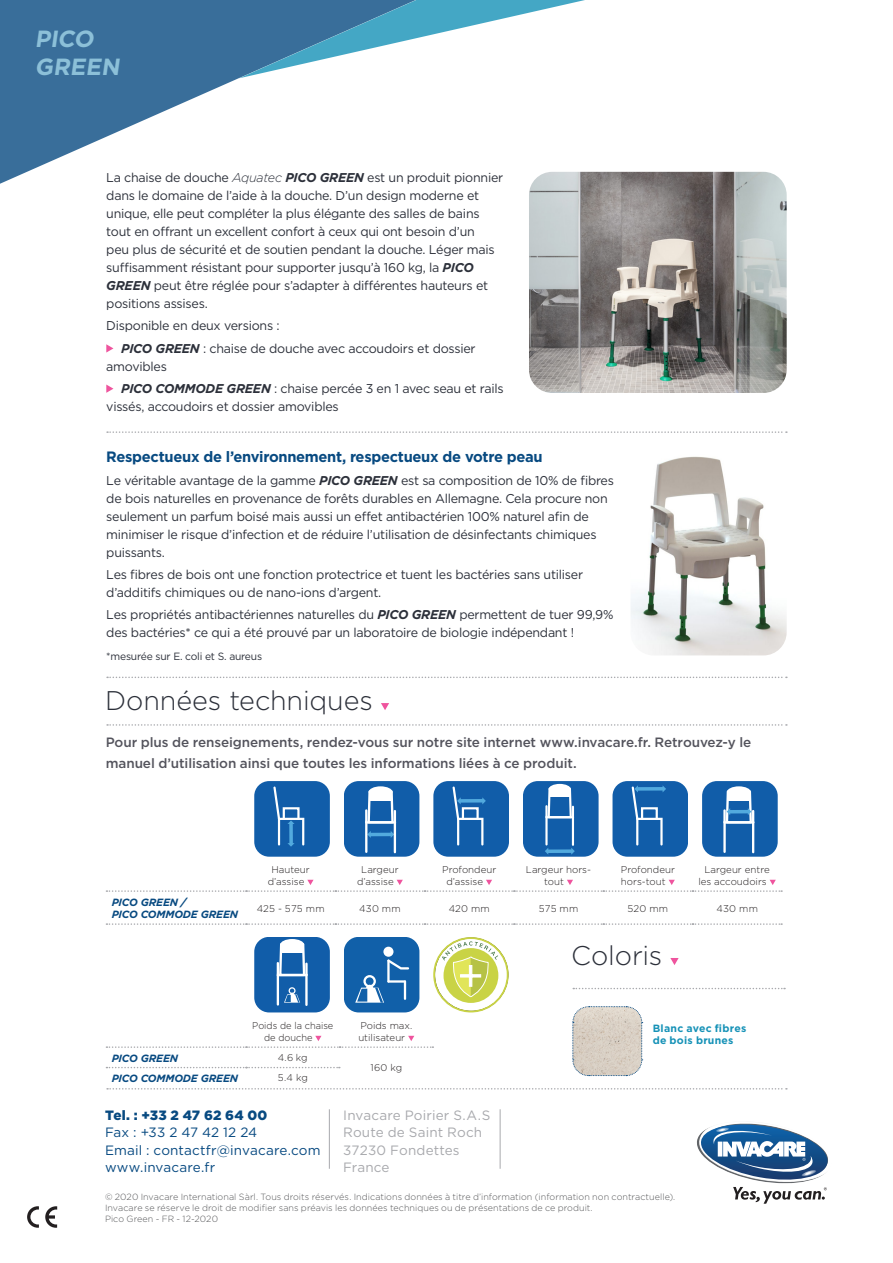
<style>
.page{position:relative;width:893px;height:1263px;background:#fff}
.page>*{position:absolute;margin:0;border:0;box-sizing:border-box;transform-origin:0 0}
.Einf__Abs{font:300 27px "Gotham";letter-spacing:-.005em;color:#2c303a}
.t1{font:700 23.4px/28px "Gotham";color:#8cc0d8}
.fließtext{font:700 15px "Gotham";letter-spacing:-.02em;color:#084a81}
.t2{font:500 13.5px/21px "Gotham";letter-spacing:-.01em;color:#54545d}
.t3{font:13.5px/17.2px "Gotham";letter-spacing:.01em;color:#a8a9ad}
.t4{font:13.5px "Gotham";letter-spacing:.01em;color:#084a81}
.t5{font:900 13.5px "Gotham";letter-spacing:.015em;color:#084a81}
.t6{font:13.5px "Gotham";letter-spacing:-.01em;color:#084a81}
.fließtext-2{font:12.75px/18px "Gotham";letter-spacing:-.02em;color:#2c303a}
.fließtext-3{font:italic 700 10.5px/12.6px "Gotham";letter-spacing:-.015em;color:#084a81}
.Einf__Abs-2{font:700 10.5px/12.6px "Gotham";letter-spacing:.025em;color:#1692b7}
.fließtext-4{font:10.5px "Gotham";letter-spacing:-.02em;color:#2c303a}
.Icon_Descriptions{font:300 9.75px/11.7px "Gotham";color:#231f20}
.Item_Details{font:300 9.75px "Gotham";letter-spacing:.025em;color:#231f20}
.Icon_Descriptions-2{font:300 9.75px/11.7px "Gotham";color:#231f20;scale:.95 1}
.t7{font:300 9px/10.8px "Gotham";letter-spacing:.005em;color:#57585a}
.s1{font-weight:300;font-style:italic}
.s2{font-weight:700;font-style:italic}
</style>
<div class="page">
<svg style="left:45px;top:1206px;width:12px;height:22px"></svg>
<svg style="left:27px;top:1206px;width:12px;height:22px"></svg>
<svg style="left:433px;top:937px;width:76px;height:75px"></svg>
<svg style="left:702px;top:781px;width:76px;height:76px;background:#3878b7"></svg>
<svg style="left:254px;top:781px;width:76px;height:76px;background:#2068af"></svg>
<div style="left:278px;top:818px;width:26px;height:27px;border:2px solid #fff"></div>
<div style="left:283px;top:807px;width:17px;height:12px;border:2px solid #fff"></div>
<svg style="left:344px;top:781px;width:75px;height:76px;background:#3777b7"></svg>
<svg style="left:433px;top:781px;width:76px;height:76px;background:#2168af"></svg>
<div style="left:457px;top:818px;width:26px;height:27px;border:2px solid #fff"></div>
<div style="left:462px;top:807px;width:17px;height:12px;border:2px solid #fff"></div>
<svg style="left:523px;top:781px;width:76px;height:76px;background:#3475b6"></svg>
<svg style="left:612px;top:781px;width:76px;height:76px;background:#2068af"></svg>
<div style="left:636px;top:818px;width:27px;height:27px;border:2px solid #fff"></div>
<div style="left:641px;top:807px;width:17px;height:12px;border:2px solid #fff"></div>
<svg style="left:344px;top:937px;width:75px;height:75px;background:#2e73b3"></svg>
<svg style="left:254px;top:937px;width:76px;height:75px;background:#3978b7"></svg>
<svg style="left:0;top:78px;width:721px;height:106px"></svg>
<svg style="left:0;top:0;width:585px;height:78px;fill:#396e9a"></svg>
<svg style="left:106px;top:923px;width:676px;height:2px"></svg>
<svg style="left:106px;top:880px;width:676px;height:12px"></svg>
<svg style="left:106px;top:1067px;width:234px;height:1px"></svg>
<svg style="left:106px;top:1036px;width:327px;height:12px"></svg>
<svg style="left:573px;top:988px;width:212px;height:1px"></svg>
<svg style="left:670px;top:958px;width:9px;height:7px"></svg>
<svg style="left:572px;top:1006px;width:71px;height:70px;background:#d6cfc6"></svg>
<hr style="left:329px;top:1109px;width:1px;height:60px;background:#a8a9ad">
<hr style="left:500px;top:1109px;width:1px;height:60px;background:#a8a9ad">
<svg style="left:697px;top:1123px;width:131px;height:81px"></svg>
<img style="left:631px;top:456px;width:156px;height:199px">
<svg style="left:106px;top:344px;width:7px;height:9px"></svg>
<svg style="left:106px;top:385px;width:7px;height:8px"></svg>
<svg style="left:107px;top:431px;width:680px;height:2px"></svg>
<img style="left:529px;top:172px;width:258px;height:221px">
<svg style="left:107px;top:677px;width:680px;height:1px"></svg>
<svg style="left:107px;top:724px;width:680px;height:2px"></svg>
<svg style="left:381px;top:703px;width:8px;height:7px"></svg>
<svg style="left:107px;top:1088px;width:680px;height:1px"></svg>
<p class="t1" style="left:35px;top:25px;width:90px">PICO<br>GREEN</p>
<p class="fließtext-2" style="left:106px;top:168px;width:398px">La chaise de douche <span class="s1">Aquatec</span> <span class="s2">PICO GREEN</span> est un produit pionnier dans le domaine de l’aide à la douche. D’un design moderne et unique, elle peut compléter la plus élégante des salles de bains tout en offrant un excellent confort à ceux qui ont besoin d’un<br>peu plus de sécurité et de soutien pendant la douche. Léger mais suffisamment résistant pour supporter jusqu’à 160 kg, la <span class="s2">PICO GREEN</span> peut être réglée pour s’adapter à différentes hauteurs et positions assises.</p>
<p class="fließtext-2" style="left:106px;top:316px;width:175px">Disponible en deux versions :</p>
<p class="fließtext-2" style="left:106px;top:339px;width:371px;text-indent:15px"><span class="s2">PICO GREEN</span> : chaise de douche avec accoudoirs et dossier amovibles</p>
<p class="fließtext-2" style="left:106px;top:379px;width:399px;text-indent:15px"><span class="s2">PICO COMMODE GREEN</span> : chaise percée 3 en 1 avec seau et rails vissés, accoudoirs et dossier amovibles</p>
<p class="fließtext" style="left:106px;top:447px;width:438px">Respectueux de l’environnement, respectueux de votre peau</p>
<p class="fließtext-2" style="left:106px;top:471px;width:509px">Le véritable avantage de la gamme <span class="s2">PICO GREEN</span> est sa composition de 10% de fibres de bois naturelles en provenance de forêts durables en Allemagne. Cela procure non seulement un parfum boisé mais aussi un effet antibactérien 100% naturel afin de minimiser le risque d’infection et de réduire l’utilisation de désinfectants chimiques puissants.</p>
<p class="fließtext-2" style="left:106px;top:565px;width:478px">Les fibres de bois ont une fonction protectrice et tuent les bactéries sans utiliser d’additifs chimiques ou de nano-ions d’argent.</p>
<p class="fließtext-2" style="left:106px;top:605px;width:509px">Les propriétés antibactériennes naturelles du <span class="s2">PICO GREEN</span> permettent de tuer 99,9% des bactéries* ce qui a été prouvé par un laboratoire de biologie indépendant !</p>
<p class="fließtext-4" style="left:106px;top:649px;width:157px">*mesurée sur E. coli et S. aureus</p>
<p class="Einf__Abs" style="left:105px;top:684px;width:269px">Données techniques</p>
<p class="t2" style="left:106px;top:731px;width:647px">Pour plus de renseignements, rendez-vous sur notre site internet www.invacare.fr. Retrouvez-y le manuel d’utilisation ainsi que toutes les informations liées à ce produit.</p>
<p class="Icon_Descriptions" style="left:268px;top:864px;width:44px;text-align:center">Hauteur d’assise</p>
<p class="Icon_Descriptions" style="left:357px;top:864px;width:43px;text-align:center">Largeur d’assise</p>
<p class="Icon_Descriptions" style="left:446px;top:864px;width:51px;text-indent:-4px">Profondeur d’assise</p>
<p class="Icon_Descriptions" style="left:544px;top:864px;width:49px;text-indent:-18px">Largeur hors&shy;tout</p>
<p class="Icon_Descriptions" style="left:621px;top:864px;width:56px">Profondeur hors-tout</p>
<p class="Icon_Descriptions" style="left:698px;top:864px;width:73px;text-indent:6px">Largeur entre les accoudoirs</p>
<p class="fließtext-3" style="left:112px;top:895px;width:128px">PICO GREEN /<br>PICO COMMODE GREEN</p>
<p class="Item_Details" style="left:257px;top:902px;width:69px">425 - 575 mm</p>
<p class="Item_Details" style="left:359px;top:902px;width:43px">430 mm</p>
<p class="Item_Details" style="left:449px;top:902px;width:43px">420 mm</p>
<p class="Item_Details" style="left:539px;top:902px;width:41px">575 mm</p>
<p class="Item_Details" style="left:627px;top:902px;width:42px">520 mm</p>
<p class="Item_Details" style="left:716px;top:902px;width:43px">430 mm</p>
<p class="Icon_Descriptions-2" style="left:264px;top:1020px;width:74px;text-indent:-12px">Poids de la chaise de douche</p>
<p class="Icon_Descriptions" style="left:358px;top:1020px;width:56px">Poids max. utilisateur</p>
<p class="fließtext-3" style="left:112px;top:1051px;width:68px">PICO GREEN</p>
<p class="Item_Details" style="left:278px;top:1051px;width:31px">4.6 kg</p>
<p class="fließtext-3" style="left:112px;top:1072px;width:128px">PICO COMMODE GREEN</p>
<p class="Item_Details" style="left:278px;top:1072px;width:32px">5.4 kg</p>
<p class="Item_Details" style="left:370px;top:1062px;width:33px">160 kg</p>
<p class="Einf__Abs" style="left:571px;top:938px;width:92px">Coloris</p>
<p class="Einf__Abs-2" style="left:653px;top:1021px;width:95px">Blanc avec fibres de bois brunes</p>
<p class="t5" style="left:105px;top:1106px;width:164px">Tel. : +33 2 47 62 64 00</p>
<p class="t6" style="left:105px;top:1124px;width:154px">Fax : +33 2 47 42 12 24</p>
<p class="t4" style="left:105px;top:1141px;width:217px">Email : contactfr@invacare.com</p>
<p class="t4" style="left:105px;top:1158px;width:112px">www.invacare.fr</p>
<p class="t7" style="left:105px;top:1191px;width:572px">© 2020 Invacare International Sàrl. Tous droits réservés. Indications données à titre d’information (information non contractuelle).</p>
<p class="t7" style="left:105px;top:1202px;width:489px">Invacare se réserve le droit de modifier sans préavis les données techniques ou de présentations de ce produit.<br>Pico Green - FR - 12-2020</p>
<p class="t3" style="left:343px;top:1106px;width:149px">Invacare Poirier S.A.S</p>
<p class="t3" style="left:343px;top:1124px;width:140px">Route de Saint Roch</p>
<p class="t3" style="left:343px;top:1141px;width:118px">37230 Fondettes<br>France</p>
</div>
